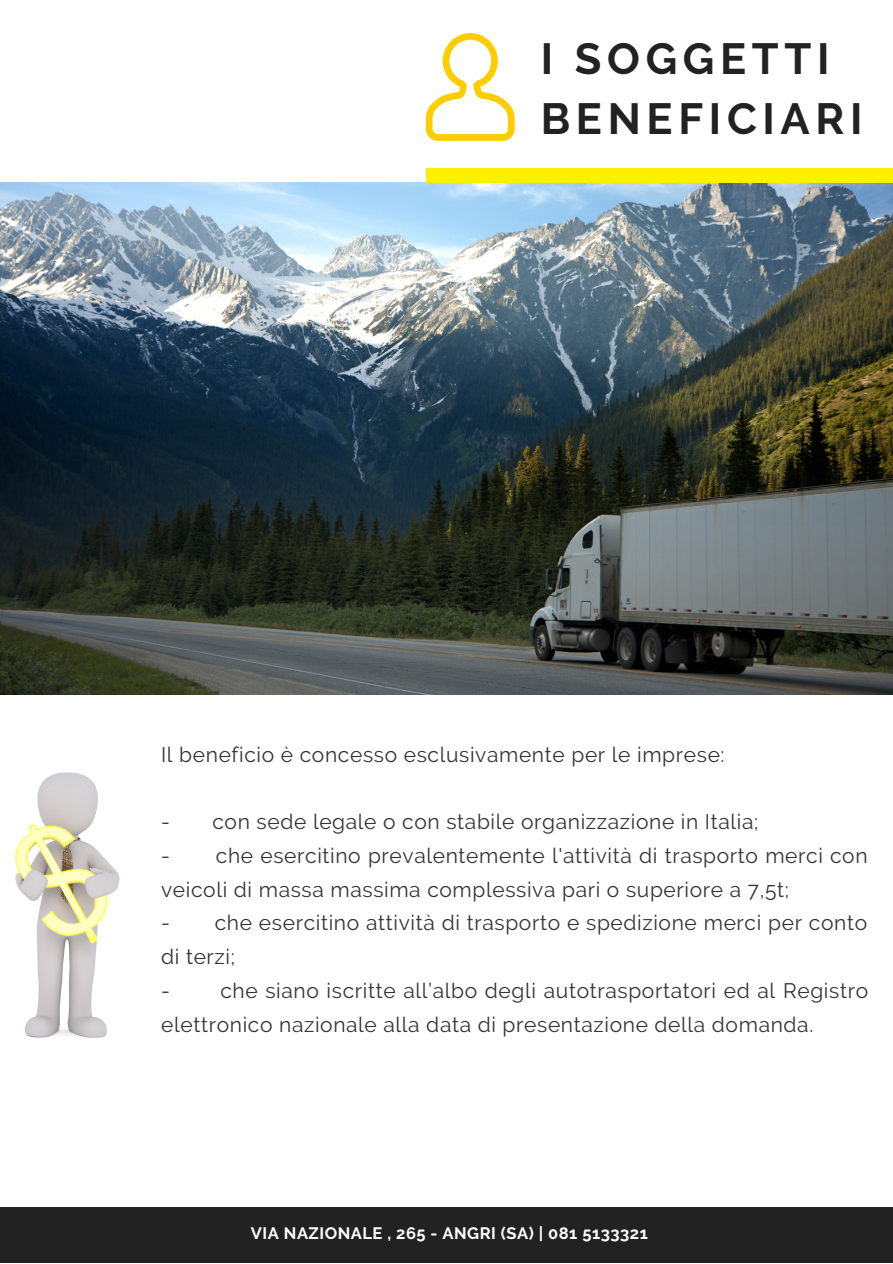
<style>
.page{position:relative;width:893px;height:1264px;background:#fff}
.page>*{position:absolute;margin:0;border:0;box-sizing:border-box;transform-origin:0 0}
.t1{font:700 43.5px/60.8px "Raleway";letter-spacing:.13em;color:#222}
.t2{font:21px/33.8px "Raleway";letter-spacing:.03em;color:#343434}
.t3{font:700 16.5px "Raleway";letter-spacing:.03em;color:#fff}
</style>
<div class="page">
<div style="left:0;top:1207px;width:892px;height:55px;background:#222"></div>
<svg style="left:426px;top:33px;width:88px;height:108px"></svg>
<img style="left:1px;top:183px;width:891px;height:511px">
<img style="left:15px;top:772px;width:105px;height:266px">
<div style="left:426px;top:168px;width:466px;height:15px;background:#fef001"></div>
<h1 class="t1" style="left:540px;top:28px;width:323px">I SOGGETTI<br>BENEFICIARI</h1>
<p class="t2" style="left:161px;top:737px;width:565px">Il beneficio è concesso esclusivamente per le imprese:</p>
<p class="t2" style="left:161px;top:805px;width:598px">- con sede legale o con stabile organizzazione in Italia;</p>
<p class="t2" style="left:161px;top:838px;width:708px">- che esercitino prevalentemente l'attività di trasporto merci con veicoli di massa massima complessiva pari o superiore a 7,5t;</p>
<p class="t2" style="left:161px;top:906px;width:707px">- che esercitino attività di trasporto e spedizione merci per conto di terzi;</p>
<p class="t2" style="left:161px;top:973px;width:708px">- che siano iscritte all’albo degli autotrasportatori ed al Registro elettronico nazionale alla data di presentazione della domanda.</p>
<p class="t3" style="left:251px;top:1223px;width:398px">VIA NAZIONALE , 265 - ANGRI (SA) | 081 5133321</p>
</div>
